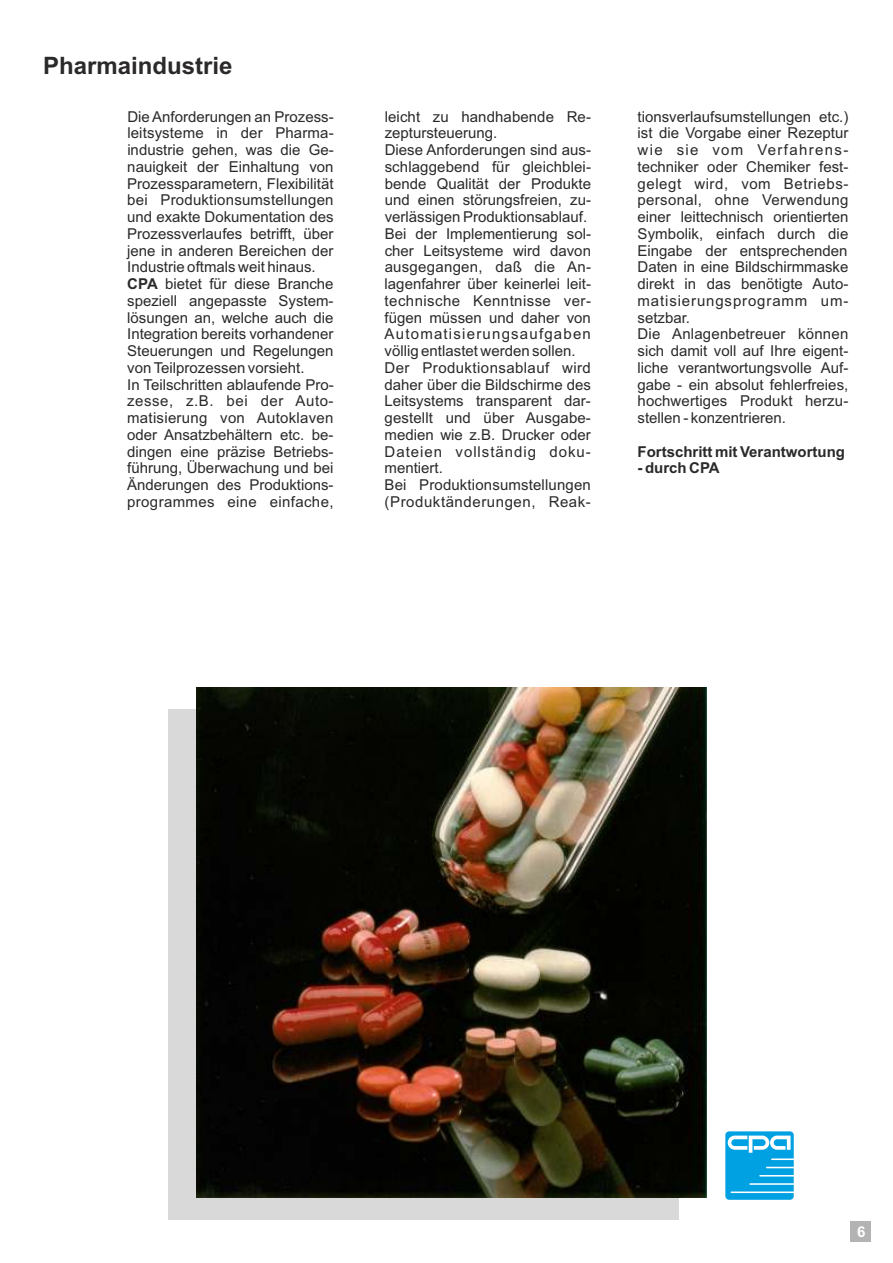
<style>
.page{position:relative;width:893px;height:1263px;background:#fff}
.page>*{position:absolute;margin:0;border:0;box-sizing:border-box;transform-origin:0 0}
.t1{font:700 24px "Arial";color:#2b2929}
.t2{font:15px "Arial";color:#2b2929}
.t3{font:15px "Arial";letter-spacing:.02em;color:#2b2929}
.t4{font:15px "Arial";letter-spacing:.03em;color:#2b2929}
.t5{font:15px "Arial";letter-spacing:.035em;color:#2b2929}
.t6{font:700 15px "Arial";color:#2b2929}
.t7{font:15px "Arial";letter-spacing:.08em;color:#2b2929}
.t8{font:15px "Arial";letter-spacing:.04em;color:#2b2929}
.t9{font:15px "Arial";letter-spacing:.06em;color:#2b2929}
.t10{font:15px "Arial";letter-spacing:.065em;color:#2b2929}
.t11{font:15px "Arial";letter-spacing:.025em;color:#2b2929}
.t12{font:15px "Arial";letter-spacing:.09em;color:#2b2929}
.t13{font:700 15px "Arial";color:#fff}
.s1{font-weight:700}
</style>
<div class="page">
<div style="left:169px;top:710px;width:510px;height:510px;background:#d9d9d9"></div>
<img style="left:196px;top:687px;width:510px;height:511px">
<div style="left:850px;top:1221px;width:21px;height:21px;background:#b3b3b3"></div>
<svg style="left:725px;top:1131px;width:69px;height:69px;background:#30b2e8"></svg>
<h1 class="t1" style="left:43px;top:56px;width:191px">Pharmaindustrie</h1>
<p class="t2" style="left:127px;top:111px;width:208px">Die Anforderungen an Prozess-</p>
<p class="t2" style="left:385px;top:111px;width:208px">leicht zu handhabende Re-</p>
<p class="t2" style="left:638px;top:111px;width:212px">tionsverlaufsumstellungen etc.)</p>
<p class="t2" style="left:127px;top:127px;width:208px">leitsysteme in der Pharma-</p>
<p class="t2" style="left:385px;top:127px;width:114px">zeptursteuerung.</p>
<p class="t2" style="left:638px;top:127px;width:212px">ist die Vorgabe einer Rezeptur</p>
<p class="t2" style="left:127px;top:144px;width:208px">industrie gehen, was die Ge-</p>
<p class="t2" style="left:385px;top:144px;width:208px">Diese Anforderungen sind aus-</p>
<p class="t12" style="left:638px;top:144px;width:212px">wie sie vom Verfahrens-</p>
<p class="t2" style="left:127px;top:161px;width:208px">nauigkeit der Einhaltung von</p>
<p class="t2" style="left:385px;top:161px;width:208px">schlaggebend für gleichblei-</p>
<p class="t2" style="left:638px;top:161px;width:212px">techniker oder Chemiker fest-</p>
<p class="t2" style="left:127px;top:178px;width:208px">Prozessparametern, Flexibilität</p>
<p class="t2" style="left:385px;top:178px;width:208px">bende Qualität der Produkte</p>
<p class="t8" style="left:638px;top:178px;width:212px">gelegt wird, vom Betriebs-</p>
<p class="t2" style="left:127px;top:194px;width:208px">bei Produktionsumstellungen</p>
<p class="t2" style="left:385px;top:194px;width:208px">und einen störungsfreien, zu-</p>
<p class="t3" style="left:638px;top:194px;width:212px">personal, ohne Verwendung</p>
<p class="t2" style="left:127px;top:211px;width:208px">und exakte Dokumentation des</p>
<p class="t2" style="left:385px;top:211px;width:204px">verlässigen Produktionsablauf.</p>
<p class="t2" style="left:638px;top:211px;width:212px">einer leittechnisch orientierten</p>
<p class="t2" style="left:127px;top:228px;width:208px">Prozessverlaufes betrifft, über</p>
<p class="t2" style="left:385px;top:228px;width:208px">Bei der Implementierung sol-</p>
<p class="t2" style="left:638px;top:228px;width:212px">Symbolik, einfach durch die</p>
<p class="t2" style="left:127px;top:245px;width:208px">jene in anderen Bereichen der</p>
<p class="t2" style="left:385px;top:245px;width:208px">cher Leitsysteme wird davon</p>
<p class="t2" style="left:638px;top:245px;width:211px">Eingabe der entsprechenden</p>
<p class="t2" style="left:127px;top:261px;width:190px">Industrie oftmals weit hinaus.</p>
<p class="t3" style="left:385px;top:261px;width:208px">ausgegangen, daß die An-</p>
<p class="t2" style="left:638px;top:261px;width:212px">Daten in eine Bildschirmmaske</p>
<p class="t2" style="left:127px;top:278px;width:208px"><span class="s1">CPA</span> bietet für diese Branche</p>
<p class="t2" style="left:385px;top:278px;width:208px">lagenfahrer über keinerlei leit-</p>
<p class="t2" style="left:638px;top:278px;width:212px">direkt in das benötigte Auto-</p>
<p class="t2" style="left:127px;top:295px;width:208px">speziell angepasste System-</p>
<p class="t4" style="left:385px;top:295px;width:208px">technische Kenntnisse ver-</p>
<p class="t9" style="left:638px;top:295px;width:212px">matisierungsprogramm um-</p>
<p class="t2" style="left:127px;top:312px;width:208px">lösungen an, welche auch die</p>
<p class="t2" style="left:385px;top:312px;width:208px">fügen müssen und daher von</p>
<p class="t2" style="left:637px;top:312px;width:54px">setzbar.</p>
<p class="t2" style="left:127px;top:328px;width:208px">Integration bereits vorhandener</p>
<p class="t7" style="left:385px;top:328px;width:208px">Automatisierungsaufgaben</p>
<p class="t2" style="left:637px;top:328px;width:212px">Die Anlagenbetreuer können</p>
<p class="t2" style="left:127px;top:345px;width:208px">Steuerungen und Regelungen</p>
<p class="t2" style="left:385px;top:345px;width:192px">völlig entlastet werden sollen.</p>
<p class="t2" style="left:637px;top:345px;width:212px">sich damit voll auf Ihre eigent-</p>
<p class="t2" style="left:127px;top:362px;width:179px">von Teilprozessen vorsieht.</p>
<p class="t4" style="left:385px;top:362px;width:208px">Der Produktionsablauf wird</p>
<p class="t2" style="left:637px;top:362px;width:212px">liche verantwortungsvolle Auf-</p>
<p class="t2" style="left:127px;top:379px;width:208px">In Teilschritten ablaufende Pro-</p>
<p class="t2" style="left:385px;top:379px;width:208px">daher über die Bildschirme des</p>
<p class="t2" style="left:637px;top:379px;width:212px">gabe - ein absolut fehlerfreies,</p>
<p class="t5" style="left:127px;top:395px;width:208px">zesse, z.B. bei der Auto-</p>
<p class="t2" style="left:385px;top:395px;width:208px">Leitsystems transparent dar-</p>
<p class="t2" style="left:637px;top:395px;width:212px">hochwertiges Produkt herzu-</p>
<p class="t3" style="left:127px;top:412px;width:208px">matisierung von Autoklaven</p>
<p class="t2" style="left:385px;top:412px;width:208px">gestellt und über Ausgabe-</p>
<p class="t2" style="left:637px;top:412px;width:150px">stellen - konzentrieren.</p>
<p class="t2" style="left:127px;top:429px;width:208px">oder Ansatzbehältern etc. be-</p>
<p class="t2" style="left:385px;top:429px;width:208px">medien wie z.B. Drucker oder</p>
<p class="t2" style="left:127px;top:446px;width:208px">dingen eine präzise Betriebs-</p>
<p class="t10" style="left:385px;top:446px;width:208px">Dateien vollständig doku-</p>
<p class="t6" style="left:637px;top:446px;width:209px">Fortschritt mit Verantwortung</p>
<p class="t2" style="left:127px;top:463px;width:208px">führung, Überwachung und bei</p>
<p class="t2" style="left:385px;top:463px;width:60px">mentiert.</p>
<p class="t6" style="left:637px;top:463px;width:84px">- durch CPA</p>
<p class="t2" style="left:127px;top:479px;width:208px">Änderungen des Produktions-</p>
<p class="t2" style="left:385px;top:479px;width:208px">Bei Produktionsumstellungen</p>
<p class="t11" style="left:127px;top:496px;width:208px">programmes eine einfache,</p>
<p class="t5" style="left:385px;top:496px;width:208px">(Produktänderungen, Reak-</p>
<p class="t13" style="left:857px;top:1226px;width:10px">6</p>
</div>
